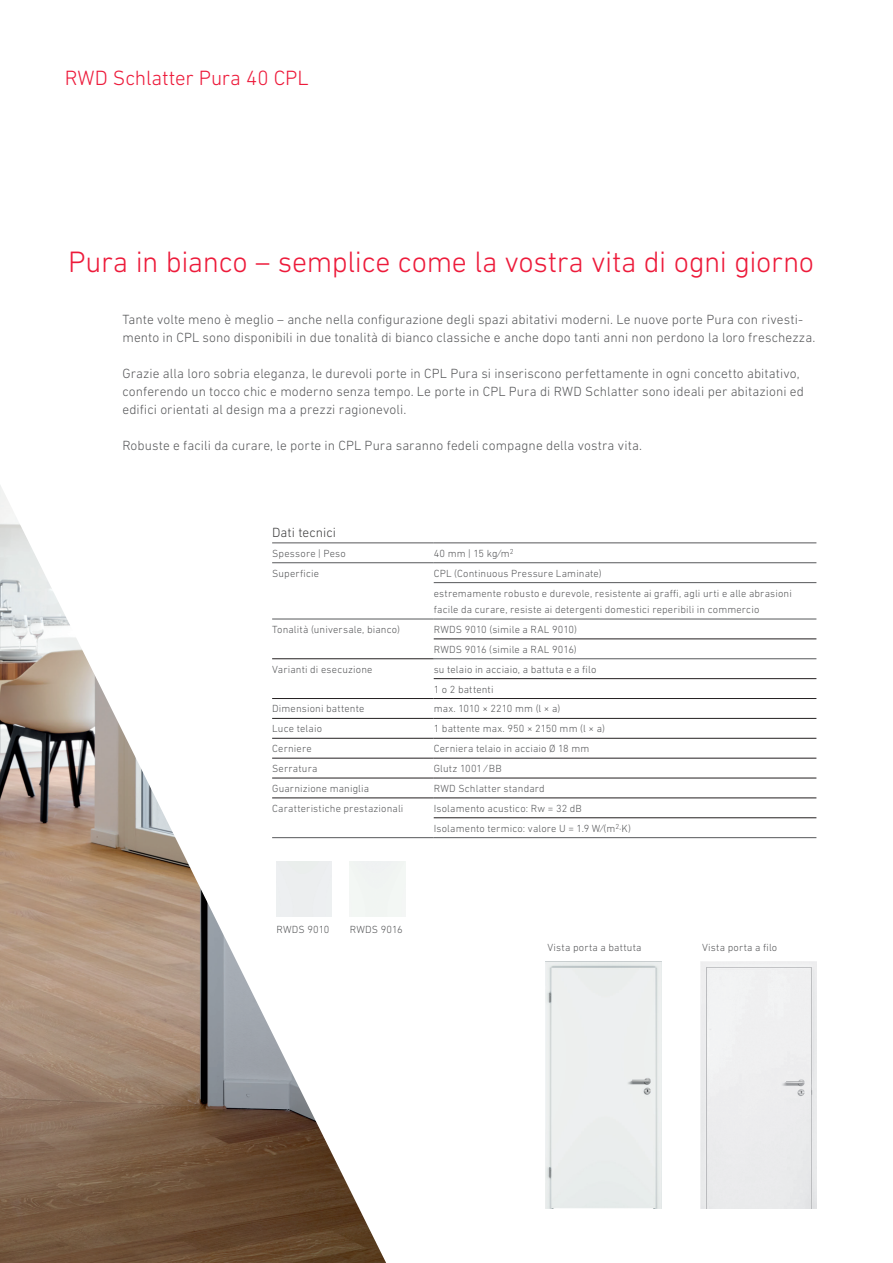
<style>
.page{position:relative;width:893px;height:1263px;background:#fff}
.page>*{position:absolute;margin:0;border:0;box-sizing:border-box;transform-origin:0 0}
.t1{font:300 30px "DIN Next LT Pro";letter-spacing:-.01em;color:#ed1a3a}
.t2{font:300 21px "DIN Next LT Pro";letter-spacing:-.005em;color:#ed1a3a}
.t3{font:300 13.5px/18px "DIN Next LT Pro";letter-spacing:.005em;color:#57585a}
.t4{font:300 13.5px "DIN Next LT Pro";letter-spacing:.005em;color:#3e3e3f}
.t5{font:300 10.5px/20px "DIN Next LT Pro";letter-spacing:.015em;color:#57585a}
.t6{font:300 10.5px "DIN Next LT Pro";letter-spacing:-.01em;color:#57585a}
</style>
<div class="page">
<img style="left:0;top:485px;width:386px;height:778px">
<div style="left:276px;top:861px;width:56px;height:55px;background:#eceeef"></div>
<div style="left:700px;top:962px;width:116px;height:246px;background:#ededee"></div>
<div style="left:350px;top:861px;width:55px;height:55px;background:#f1f5f2"></div>
<img style="left:545px;top:961px;width:117px;height:247px">
<hr style="left:434px;top:639px;width:382px;height:1px;background:#231f20">
<hr style="left:272px;top:658px;width:162px;height:1px;background:#231f20">
<hr style="left:434px;top:678px;width:382px;height:1px;background:#231f20">
<hr style="left:272px;top:698px;width:162px;height:1px;background:#231f20">
<hr style="left:434px;top:698px;width:382px;height:1px;background:#231f20">
<hr style="left:272px;top:718px;width:162px;height:1px;background:#231f20">
<hr style="left:434px;top:718px;width:382px;height:1px;background:#231f20">
<hr style="left:272px;top:738px;width:162px;height:1px;background:#231f20">
<hr style="left:434px;top:738px;width:382px;height:1px;background:#231f20">
<hr style="left:272px;top:758px;width:162px;height:1px;background:#231f20">
<hr style="left:434px;top:758px;width:382px;height:1px;background:#231f20">
<hr style="left:272px;top:778px;width:162px;height:1px;background:#231f20">
<hr style="left:434px;top:778px;width:382px;height:1px;background:#231f20">
<hr style="left:272px;top:798px;width:162px;height:1px;background:#231f20">
<hr style="left:434px;top:798px;width:382px;height:1px;background:#231f20">
<hr style="left:434px;top:817px;width:382px;height:1px;background:#231f20">
<hr style="left:272px;top:543px;width:162px;height:1px;background:#57585a">
<hr style="left:434px;top:543px;width:382px;height:1px;background:#57585a">
<hr style="left:272px;top:562px;width:162px;height:1px;background:#57585a">
<hr style="left:434px;top:562px;width:382px;height:1px;background:#57585a">
<hr style="left:272px;top:619px;width:162px;height:1px;background:#57585a">
<hr style="left:434px;top:619px;width:382px;height:1px;background:#57585a">
<hr style="left:434px;top:658px;width:382px;height:1px;background:#57585a">
<hr style="left:434px;top:582px;width:382px;height:1px;background:#57585a">
<hr style="left:272px;top:837px;width:162px;height:1px;background:#57585a">
<hr style="left:434px;top:837px;width:382px;height:1px;background:#57585a">
<h2 class="t2" style="left:65px;top:66px;width:245px">RWD Schlatter Pura 40 CPL</h2>
<h1 class="t1" style="left:68px;top:245px;width:747px">Pura in bianco – semplice come la vostra vita di ogni giorno</h1>
<p class="t3" style="left:122px;top:310px;width:694px">Tante volte meno è meglio – anche nella configurazione degli spazi abitativi moderni. Le nuove porte Pura con rivesti&shy;mento in CPL sono disponibili in due tonalità di bianco classiche e anche dopo tanti anni non perdono la loro freschezza.</p>
<p class="t3" style="left:122px;top:364px;width:683px">Grazie alla loro sobria eleganza, le durevoli porte in CPL Pura si inseriscono perfettamente in ogni concetto abitativo, conferendo un tocco chic e moderno senza tempo. Le porte in CPL Pura di RWD Schlatter sono ideali per abitazioni ed edifici orientati al design ma a prezzi ragionevoli.</p>
<p class="t3" style="left:122px;top:436px;width:521px">Robuste e facili da curare, le porte in CPL Pura saranno fedeli compagne della vostra vita.</p>
<p class="t4" style="left:272px;top:524px;width:65px">Dati tecnici</p>
<p class="t5" style="left:272px;top:543px;width:75px">Spessore | Peso</p>
<p class="t5" style="left:434px;top:543px;width:81px">40 mm | 15 kg/m<sup>2</sup></p>
<p class="t5" style="left:272px;top:563px;width:49px">Superficie</p>
<p class="t5" style="left:434px;top:563px;width:360px">CPL (Continuous Pressure Laminate)<br>estremamente robusto e durevole, resistente ai graffi, agli urti e alle abrasioni</p>
<p class="t5" style="left:434px;top:599px;width:327px">facile da curare, resiste ai detergenti domestici reperibili in commercio</p>
<p class="t5" style="left:272px;top:619px;width:129px">Tonalità (universale, bianco)</p>
<p class="t5" style="left:434px;top:619px;width:145px">RWDS 9010 (simile a RAL 9010)<br>RWDS 9016 (simile a RAL 9016)</p>
<p class="t5" style="left:272px;top:659px;width:102px">Varianti di esecuzione</p>
<p class="t5" style="left:434px;top:659px;width:164px">su telaio in acciaio, a battuta e a filo<br>1 o 2 battenti</p>
<p class="t5" style="left:272px;top:699px;width:94px">Dimensioni battente</p>
<p class="t6" style="left:434px;top:703px;width:128px">max. 1010 × 2210 mm (l × a)</p>
<p class="t5" style="left:272px;top:719px;width:51px">Luce telaio</p>
<p class="t5" style="left:434px;top:719px;width:173px">1 battente max. 950 × 2150 mm (l × a)</p>
<p class="t5" style="left:272px;top:738px;width:41px">Cerniere</p>
<p class="t5" style="left:434px;top:738px;width:157px">Cerniera telaio in acciaio Ø 18 mm</p>
<p class="t5" style="left:272px;top:758px;width:47px">Serratura</p>
<p class="t5" style="left:434px;top:758px;width:69px">Glutz 1001 / BB</p>
<p class="t5" style="left:272px;top:778px;width:99px">Guarnizione maniglia</p>
<p class="t5" style="left:434px;top:778px;width:113px">RWD Schlatter standard</p>
<p class="t5" style="left:272px;top:798px;width:133px">Caratteristiche prestazionali</p>
<p class="t5" style="left:434px;top:798px;width:199px">Isolamento acustico: Rw = 32 dB<br>Isolamento termico: valore U = 1.9 W/(m<sup>2</sup>∙K)</p>
<p class="t5" style="left:276px;top:919px;width:55px">RWDS 9010</p>
<p class="t5" style="left:350px;top:919px;width:54px">RWDS 9016</p>
<p class="t5" style="left:547px;top:937px;width:96px">Vista porta a battuta</p>
<p class="t5" style="left:702px;top:937px;width:77px">Vista porta a filo</p>
</div>
